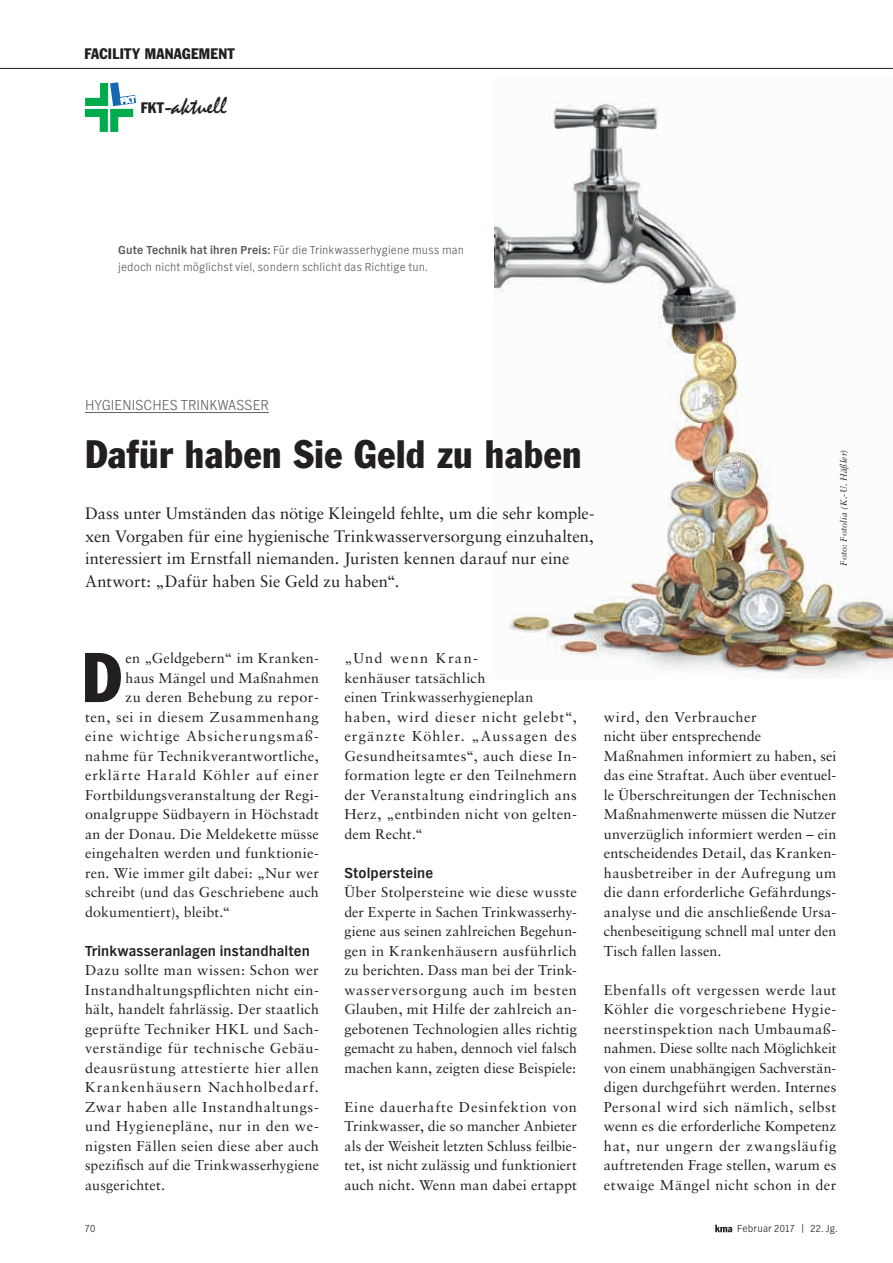
<style>
.page{position:relative;width:893px;height:1263px;background:#fff}
.page>*{position:absolute;margin:0;border:0;box-sizing:border-box;transform-origin:0 0}
.t1{font:condensed 69px "Franklin Gothic";color:#231f20}
.t2{font:condensed 39px "Franklin Gothic";letter-spacing:.015em;color:#231f20}
.t3{font:25.05px "Mistral";letter-spacing:-.005em;color:#231f20}
.t4{font:16.5px/22.5px "Sabon LT Std";color:#231f20}
.t5{font:700 15px "TV Nord EFOP";letter-spacing:.005em;color:#231f20}
.t6{font:300 15px "TV Nord EFOP";letter-spacing:.01em;color:#636366}
.t7{font:condensed 15px "Franklin Gothic";letter-spacing:.02em;color:#231f20}
.t8{font:14.25px/19.5px "Sabon LT Std";letter-spacing:.02em;color:#231f20;text-align:justify}
.t9{font:14.25px "Sabon LT Std";letter-spacing:.07em;color:#231f20}
.t10{font:14.25px "Sabon LT Std";letter-spacing:.06em;color:#231f20}
.t11{font:14.25px "Sabon LT Std";letter-spacing:.05em;color:#231f20}
.t12{font:300 12px/17.2px "TV Nord EFOP";letter-spacing:.015em;color:#57585a}
.t13{font:300 10.5px "TV Nord EFOP";letter-spacing:.015em;color:#231f20}
.t14{font:italic 9px "Sabon LT Std";letter-spacing:.02em;color:#231f20}
.s1{font-family:"Franklin Gothic";font-stretch:condensed;font-size:15px}
.s2{font-weight:700}
</style>
<div class="page">
<hr style="left:0;top:68px;width:893px;height:1px;background:#231f20">
<svg style="left:715px;top:1225px;width:17px;height:7px"></svg>
<svg style="left:85px;top:82px;width:51px;height:50px"></svg>
<img style="left:494px;top:103px;width:399px;height:576px">
<hr style="left:85px;top:412px;width:184px;height:1px;background:#636366">
<p class="t7" style="left:84px;top:44px;width:152px">FACILITY MANAGEMENT</p>
<h3 class="t3" style="left:141px;top:91px;width:88px"><span class="s1">FKT –</span>aktuell</h3>
<p class="t12" style="left:118px;top:241px;width:347px"><span class="s2">Gute Technik hat ihren Preis:</span> Für die Trinkwasserhygiene muss man jedoch nicht möglichst viel, sondern schlicht das Richtige tun.</p>
<p class="t6" style="left:85px;top:396px;width:185px">HYGIENISCHES TRINKWASSER</p>
<h2 class="t2" style="left:85px;top:430px;width:498px">Dafür haben Sie Geld zu haben</h2>
<p class="t4" style="left:85px;top:502px;width:511px">Dass unter Umständen das nötige Kleingeld fehlte, um die sehr komple&shy;xen Vorgaben für eine hygienische Trinkwasserversorgung einzuhalten, interessiert im Ernstfall niemanden. Juristen kennen darauf nur eine Antwort: „Dafür haben Sie Geld zu haben“.</p>
<p class="t14" style="left:838px;top:566px;width:118px;rotate:-90deg">Foto: Fotolia (K.-U. Häßler)</p>
<h1 class="t1" style="left:82px;top:635px;width:41px">D</h1>
<p class="t8" style="left:126px;top:648px;width:195px">en „Geldgebern“ im Kranken-</p>
<p class="t8" style="left:126px;top:668px;width:195px">haus Mängel und Maßnahmen</p>
<p class="t8" style="left:126px;top:687px;width:195px">zu deren Behebung zu repor-</p>
<p class="t11" style="left:85px;top:708px;width:235px">ten, sei in diesem Zusammenhang</p>
<p class="t9" style="left:85px;top:728px;width:235px">eine wichtige Absicherungsmaß-</p>
<p class="t8" style="left:85px;top:746px;width:235px">nahme für Technikverantwortliche,</p>
<p class="t10" style="left:85px;top:767px;width:235px">erklärte Harald Köhler auf einer</p>
<p class="t8" style="left:85px;top:785px;width:235px">Fortbildungsveranstaltung der Regi-</p>
<p class="t8" style="left:85px;top:804px;width:235px">onalgruppe Südbayern in Höchstadt</p>
<p class="t8" style="left:85px;top:824px;width:235px">an der Donau. Die Meldekette müsse</p>
<p class="t8" style="left:85px;top:843px;width:235px">eingehalten werden und funktionie-</p>
<p class="t8" style="left:85px;top:863px;width:235px">ren. Wie immer gilt dabei: „Nur wer</p>
<p class="t8" style="left:85px;top:882px;width:235px">schreibt (und das Geschriebene auch</p>
<p class="t8" style="left:85px;top:902px;width:147px">dokumentiert), bleibt.“</p>
<p class="t5" style="left:85px;top:942px;width:226px">Trinkwasseranlagen instandhalten</p>
<p class="t8" style="left:85px;top:960px;width:235px">Dazu sollte man wissen: Schon wer Instandhaltungspflichten nicht ein&shy;hält, handelt fahrlässig. Der staatlich geprüfte Techniker HKL und Sach&shy;verständige für technische Gebäu&shy;deausrüstung attestierte hier allen Krankenhäusern Nachholbedarf.<br>Zwar haben alle Instandhaltungs&shy;und Hygienepläne, nur in den we&shy;nigsten Fällen seien diese aber auch spezifisch auf die Trinkwasserhygiene ausgerichtet.</p>
<p class="t8" style="left:344px;top:648px;width:234px;text-align:left">„Und wenn Kran-<br>kenhäuser tatsächlich<br>einen Trinkwasserhygieneplan haben, wird dieser nicht gelebt“, ergänzte Köhler. „Aussagen des<br>Gesundheitsamtes“, auch diese In&shy;formation legte er den Teilnehmern der Veranstaltung eindringlich ans<br>Herz, „entbinden nicht von gelten&shy;dem Recht.“</p>
<p class="t5" style="left:344px;top:864px;width:90px">Stolpersteine</p>
<p class="t8" style="left:344px;top:882px;width:234px">Über Stolpersteine wie diese wusste der Experte in Sachen Trinkwasserhy&shy;giene aus seinen zahlreichen Begehun&shy;gen in Krankenhäusern ausführlich zu berichten. Dass man bei der Trink&shy;wasserversorgung auch im besten Glauben, mit Hilfe der zahlreich an&shy;gebotenen Technologien alles richtig gemacht zu haben, dennoch viel falsch machen kann, zeigten diese Beispiele:</p>
<p class="t8" style="left:344px;top:1097px;width:234px">Eine dauerhafte Desinfektion von Trinkwasser, die so mancher Anbieter als der Weisheit letzten Schluss feilbie&shy;tet, ist nicht zulässig und funktioniert auch nicht. Wenn man dabei ertappt</p>
<p class="t8" style="left:604px;top:707px;width:234px;text-align:left">wird, den Verbraucher<br>nicht über entsprechende Maßnahmen informiert zu haben, sei das eine Straftat. Auch über eventuel&shy;le Überschreitungen der Technischen Maßnahmenwerte müssen die Nutzer unverzüglich informiert werden – ein entscheidendes Detail, das Kranken&shy;hausbetreiber in der Aufregung um die dann erforderliche Gefährdungs&shy;analyse und die anschließende Ursa&shy;chenbeseitigung schnell mal unter den Tisch fallen lassen.</p>
<p class="t8" style="left:604px;top:980px;width:234px">Ebenfalls oft vergessen werde laut Köhler die vorgeschriebene Hygie&shy;neerstinspektion nach Umbaumaß&shy;nahmen. Diese sollte nach Möglichkeit von einem unabhängigen Sachverstän&shy;digen durchgeführt werden. Internes Personal wird sich nämlich, selbst wenn es die erforderliche Kompetenz hat, nur ungern der zwangsläufig auftretenden Frage stellen, warum es etwaige Mängel nicht schon in der</p>
<p class="t13" style="left:85px;top:1223px;width:12px">70</p>
<p class="t13" style="left:737px;top:1223px;width:102px">Februar 2017 | 22. Jg.</p>
</div>
